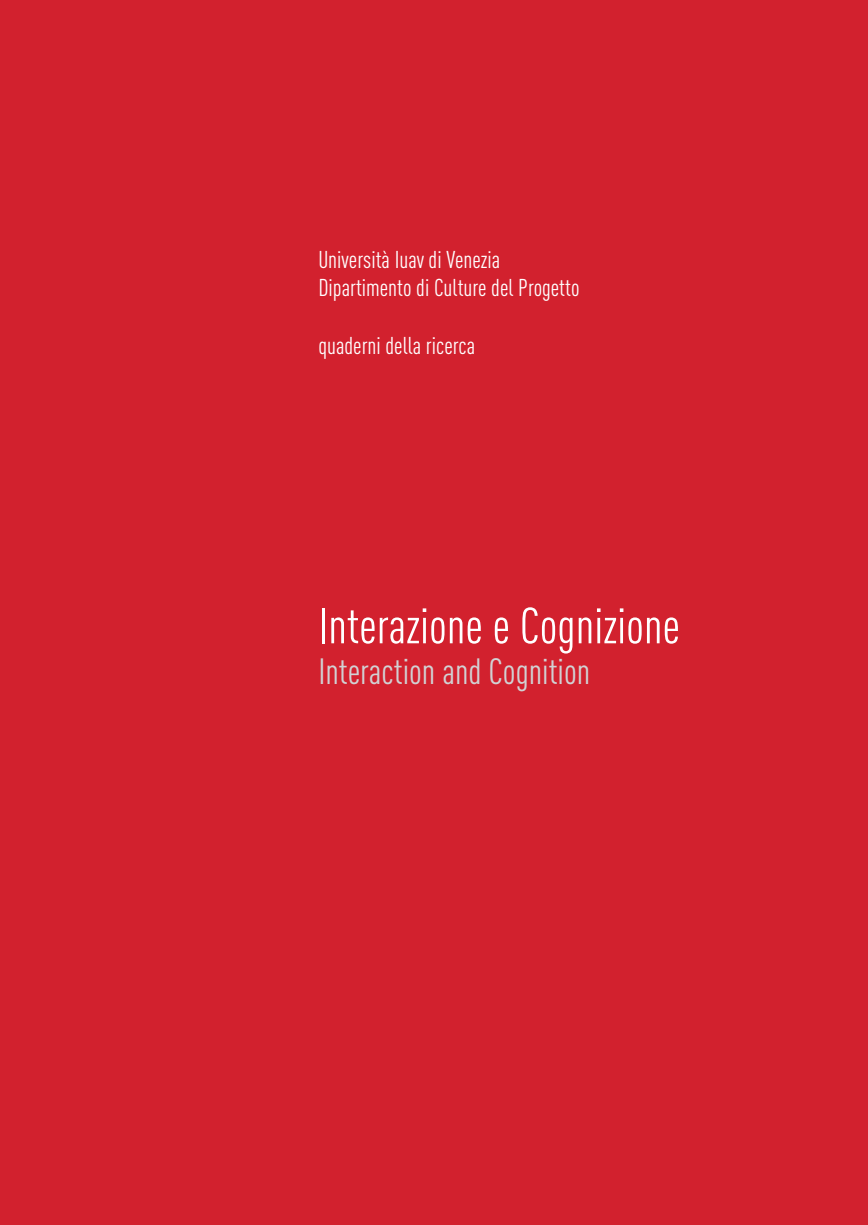
<style>
.page{position:relative;width:868px;height:1225px;background:#fff}
.page>*{position:absolute;margin:0;border:0;box-sizing:border-box;transform-origin:0 0}
.t1{font:50px "DIN Cond";color:#fff}
.t2{font:36px "DIN Cond";color:#d1d2d4}
.t3{font:24px "DIN Cond";color:#fff}
</style>
<div class="page">
<div style="left:0;top:0;width:867px;height:1225px;background:#d2212e"></div>
<p class="t3" style="left:318px;top:245px;width:183px">Università Iuav di Venezia</p>
<p class="t3" style="left:318px;top:273px;width:263px">Dipartimento di Culture del Progetto</p>
<p class="t3" style="left:318px;top:331px;width:158px">quaderni della ricerca</p>
<p class="t1" style="left:318px;top:596px;width:363px">Interazione e Cognizione</p>
<p class="t2" style="left:318px;top:651px;width:273px">Interaction and Cognition</p>
</div>
